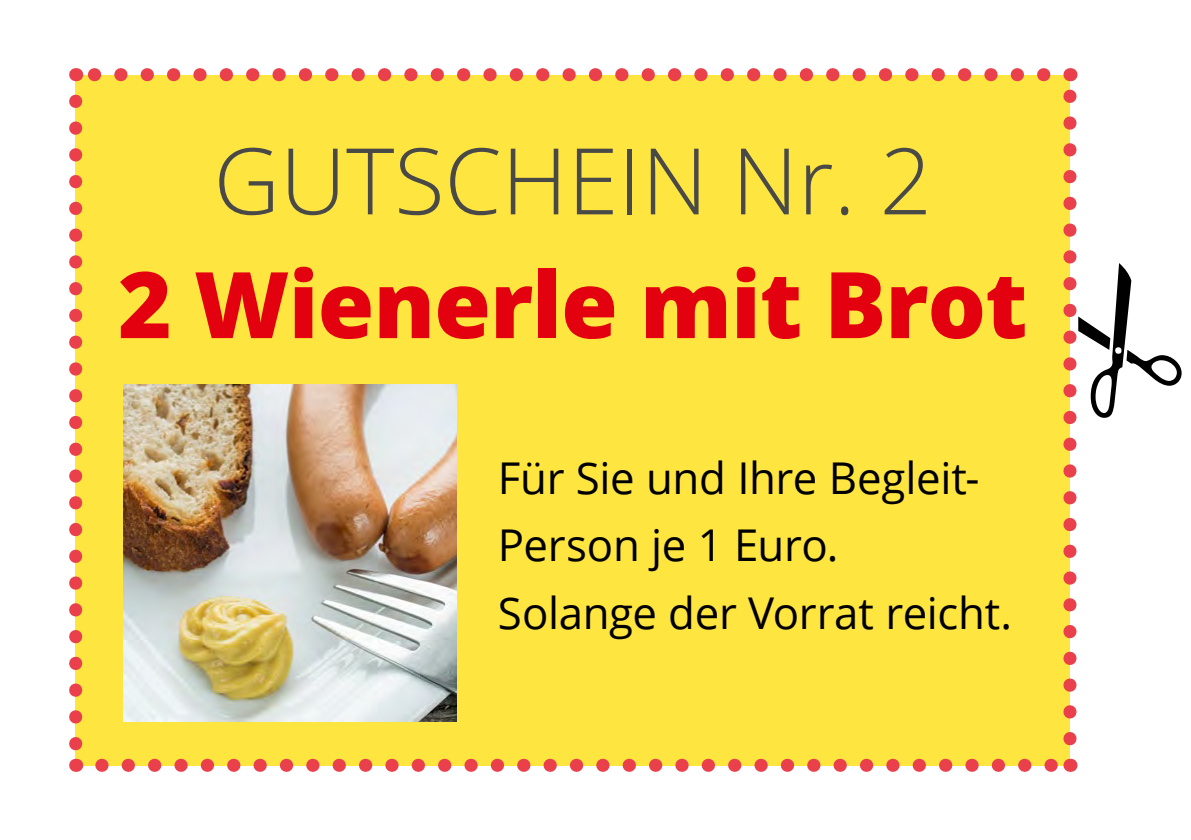
<style>
.page{position:relative;width:1191px;height:840px;background:#fff}
.page>*{position:absolute;margin:0;border:0;box-sizing:border-box;transform-origin:0 0}
.t1{font:800 92px "Open Sans";letter-spacing:-.01em;color:#e3000f}
.t2{font:300 92px "Open Sans";color:#494948}
.t3{font:43.8px/67.8px "Open Sans";letter-spacing:-.01em;color:#000}
</style>
<div class="page">
<div style="left:76px;top:75px;width:994px;height:689px;background:#ffe540"></div>
<svg style="left:69px;top:101px;width:13px;height:650px"></svg>
<svg style="left:102px;top:758px;width:955px;height:13px"></svg>
<svg style="left:89px;top:68px;width:954px;height:13px"></svg>
<svg style="left:76px;top:758px;width:1px;height:13px"></svg>
<svg style="left:1070px;top:758px;width:1px;height:13px"></svg>
<svg style="left:1070px;top:68px;width:1px;height:13px"></svg>
<svg style="left:76px;top:68px;width:1px;height:13px"></svg>
<img style="left:123px;top:384px;width:333px;height:337px">
<svg style="left:1063px;top:89px;width:14px;height:649px"></svg>
<h1 class="t2" style="left:213px;top:118px;width:720px">GUTSCHEIN Nr. 2</h1>
<h1 class="t1" style="left:118px;top:234px;width:911px">2 Wienerle mit Brot</h1>
<p class="t3" style="left:498px;top:442px;width:516px">Für Sie und Ihre Begleit-<br>Person je 1 Euro.<br>Solange der Vorrat reicht.</p>
</div>
